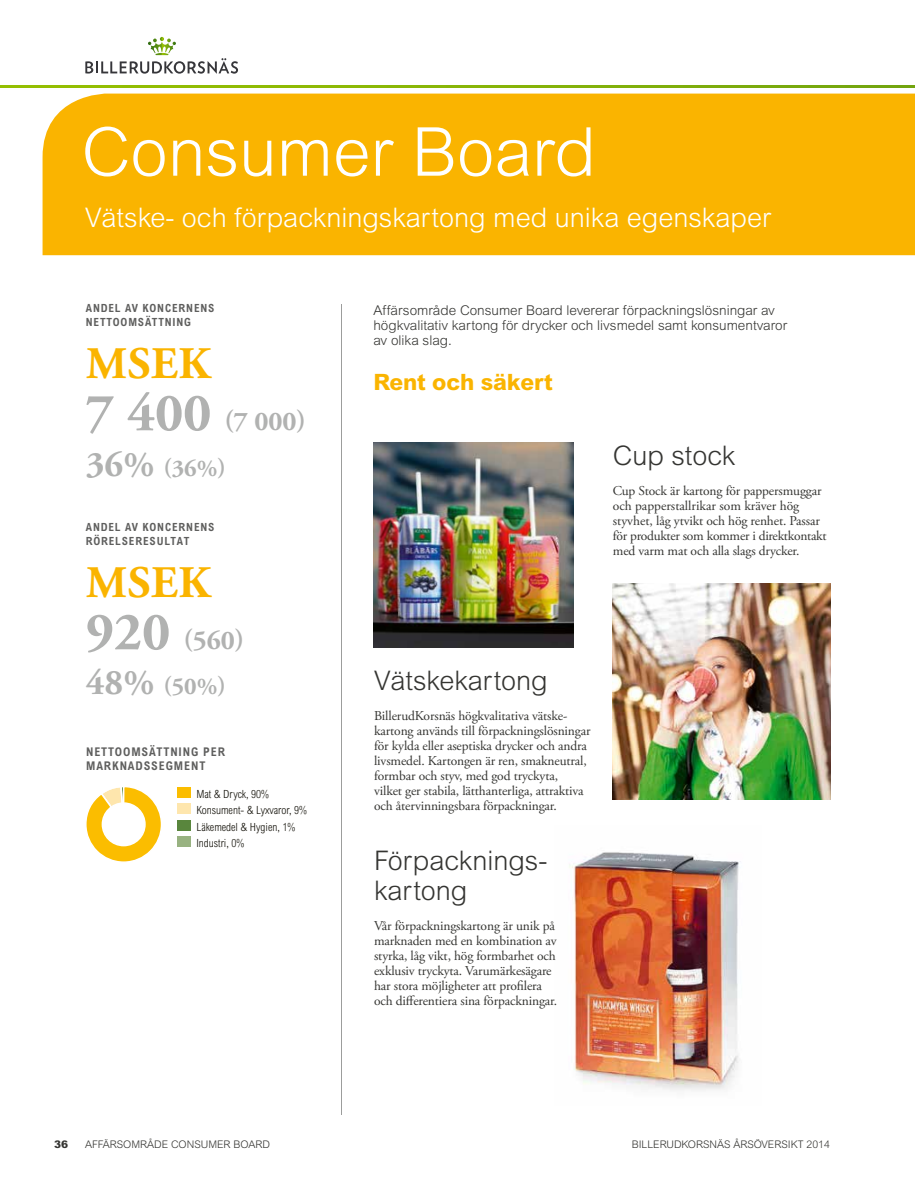
<style>
.page{position:relative;width:915px;height:1191px;background:#fff}
.page>*{position:absolute;margin:0;border:0;box-sizing:border-box;transform-origin:0 0}
.t1{font:300 67.5px "Arial MT Std";color:#fff}
.t2{font:700 45px "Adobe Garamond Pro";letter-spacing:.015em;color:#fab400}
.t3{font:300 27px "Arial MT Std";color:#fff}
.t4{font:300 27px/30px "Arial MT Std";color:#353532}
.t5{font:700 27px "Adobe Garamond Pro";color:#b1b2b1}
.t6{font:700 24px "Adobe Garamond Pro";color:#b1b2b1}
.t7{font:800 22.5px "Arial MT Std";letter-spacing:-.01em;color:#fab400}
.t8{font:13.5px/15px "Adobe Garamond Pro";letter-spacing:-.01em;color:#353532}
.t9{font:300 13.5px/15px "Arial MT Std";color:#353532}
.t10{font:700 condensed 12px/14.4px "Arial MT Std";letter-spacing:.075em;color:#5e5e5d}
.t11{font:300 condensed 11.25px/16.4px "Arial MT Std";color:#15130b}
.t12{font:700 condensed 11.25px/13.5px "Arial MT Std";letter-spacing:.075em;color:#5e5e5d}
.t13{font:300 10.5px "Arial MT Std";color:#353532}
.t14{font:900 10.5px "Arial MT Std";color:#353532}
.s1{font-size:54px}
.s2{font-size:36px}
</style>
<div class="page">
<svg style="left:85px;top:37px;width:153px;height:37px"></svg>
<svg style="left:0;top:86px;width:914px;height:1px"></svg>
<img style="left:569px;top:852px;width:172px;height:239px">
<div style="left:177px;top:836px;width:13px;height:11px;background:#98b281"></div>
<div style="left:177px;top:820px;width:13px;height:11px;background:#59863d"></div>
<div style="left:177px;top:803px;width:13px;height:11px;background:#fee6ad"></div>
<div style="left:177px;top:787px;width:13px;height:11px;background:#fbbd00"></div>
<svg style="left:86px;top:787px;width:75px;height:75px"></svg>
<hr style="left:341px;top:304px;width:1px;height:810px;background:#9c9d9c">
<div style="left:43px;top:94px;width:871px;height:161px;background:#fab400"></div>
<img style="left:373px;top:442px;width:200px;height:205px">
<img style="left:612px;top:583px;width:218px;height:216px">
<h1 class="t1" style="left:81px;top:114px;width:515px">Consumer Board</h1>
<h3 class="t3" style="left:85px;top:203px;width:687px">Vätske- och förpackningskartong med unika egenskaper</h3>
<p class="t12" style="left:86px;top:301px;width:130px">ANDEL AV KONCERNENS<br>NETTOOMSÄTTNING</p>
<h2 class="t2" style="left:86px;top:337px;width:126px">MSEK</h2>
<h3 class="t5" style="left:86px;top:406px;width:221px"><span class="s1">7 400</span> (7 000)</h3>
<h3 class="t6" style="left:86px;top:454px;width:141px"><span class="s2">36%</span> (36%)</h3>
<p class="t12" style="left:86px;top:520px;width:130px">ANDEL AV KONCERNENS<br>RÖRELSERESULTAT</p>
<h2 class="t2" style="left:86px;top:556px;width:126px">MSEK</h2>
<h3 class="t5" style="left:86px;top:625px;width:160px"><span class="s1">920</span> (560)</h3>
<h3 class="t6" style="left:86px;top:672px;width:141px"><span class="s2">48%</span> (50%)</h3>
<p class="t10" style="left:86px;top:744px;width:140px">NETTOOMSÄTTNING PER<br>MARKNADSSEGMENT</p>
<p class="t11" style="left:196px;top:785px;width:113px">Mat &amp; Dryck, 90%<br>Konsument- &amp; Lyxvaror, 9%<br>Läkemedel &amp; Hygien, 1%<br>Industri, 0%</p>
<p class="t9" style="left:373px;top:303px;width:415px">Affärsområde Consumer Board levererar förpackningslösningar av högkvalitativ kartong för drycker och livsmedel samt konsumentvaror av olika slag.</p>
<h3 class="t7" style="left:373px;top:368px;width:181px">Rent och säkert</h3>
<h3 class="t4" style="left:612px;top:440px;width:124px">Cup stock</h3>
<p class="t8" style="left:612px;top:484px;width:215px">Cup Stock är kartong för pappersmuggar och papperstallrikar som kräver hög styvhet, låg ytvikt och hög renhet. Passar för produkter som kommer i direktkontakt med varm mat och alla slags drycker.</p>
<h3 class="t4" style="left:374px;top:665px;width:175px">Vätskekartong</h3>
<p class="t8" style="left:374px;top:709px;width:218px">BillerudKorsnäs högkvalitativa vätske&shy;kartong används till förpackningslösningar för kylda eller aseptiska drycker och andra livsmedel. Kartongen är ren, smakneutral, formbar och styv, med god tryckyta,<br>vilket ger stabila, lätthanterliga, attraktiva och återvinningsbara förpackningar.</p>
<h3 class="t4" style="left:374px;top:845px;width:175px">Förpacknings&shy;kartong</h3>
<p class="t8" style="left:374px;top:919px;width:184px">Vår förpackningskartong är unik på marknaden med en kombination av styrka, låg vikt, hög formbarhet och exklusiv tryckyta. Varumärkesägare har stora möjligheter att profilera och differentiera sina förpackningar.</p>
<p class="t14" style="left:54px;top:1137px;width:16px">36</p>
<p class="t13" style="left:85px;top:1138px;width:186px">AFFÄRSOMRÅDE CONSUMER BOARD</p>
<p class="t13" style="left:631px;top:1138px;width:199px">BILLERUDKORSNÄS ÅRSÖVERSIKT 2014</p>
</div>
